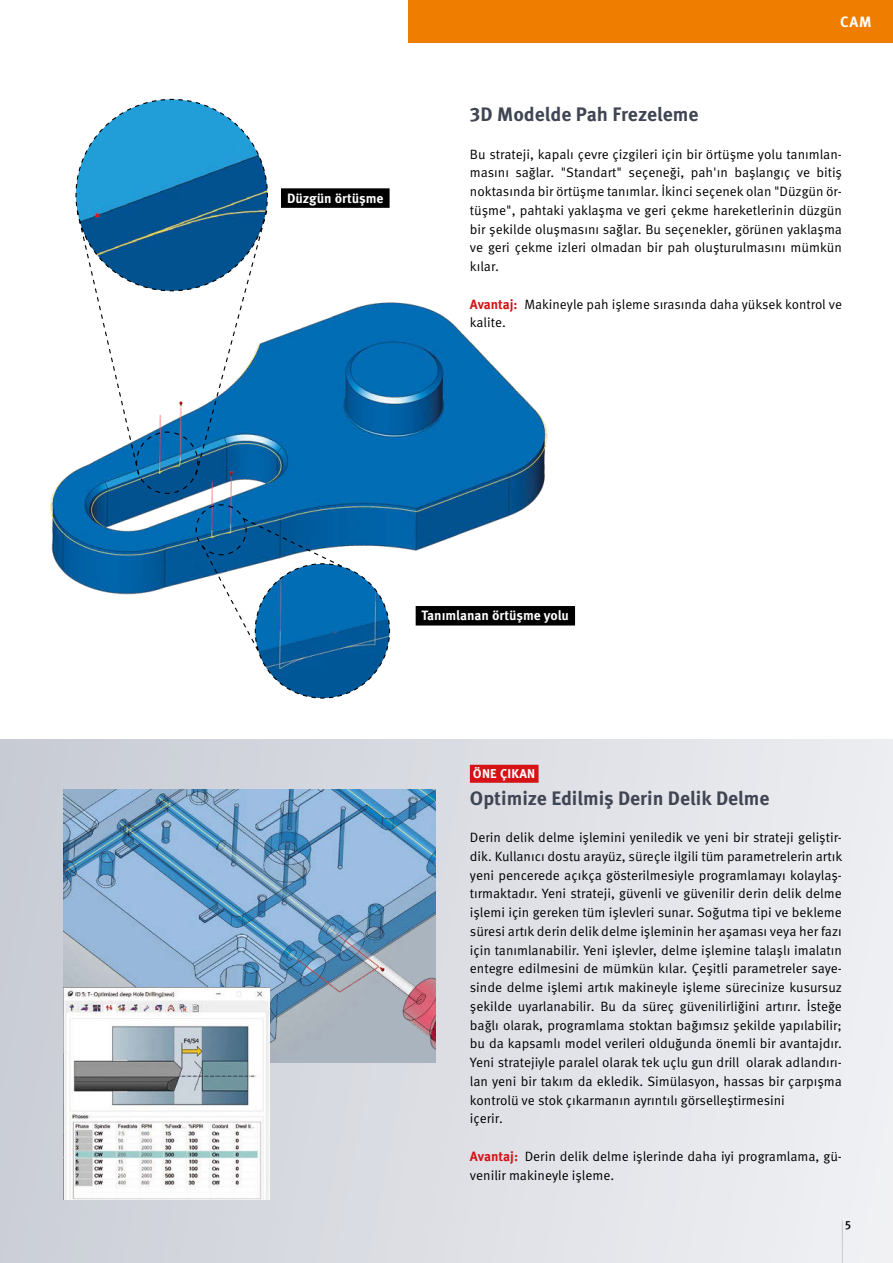
<style>
.page{position:relative;width:893px;height:1263px;background:#fff}
.page>*{position:absolute;margin:0;border:0;box-sizing:border-box;transform-origin:0 0}
.t1{font:700 19.5px "Meta Pro";color:#404553}
.t2{font:700 15px "Meta Pro";color:#fff}
.t3{font:13.5px/18.8px "Meta Pro";color:#000}
.t4{font:700 13.5px "Meta Pro";color:#fff}
.t5{font:700 12.75px "Meta Pro";letter-spacing:.02em;color:#fff}
.t6{font:500 12px "Meta Pro";color:#000}
.s1{font-weight:700;color:#d51317}
</style>
<div class="page">
<div style="left:0;top:740px;width:893px;height:523px;background:linear-gradient(to right,#c9cdd5,#efeff3)"></div>
<div style="left:408px;top:0;width:485px;height:43px;background:#ef7d00"></div>
<div style="left:470px;top:765px;width:69px;height:18px;background:#d51317"></div>
<img style="left:64px;top:790px;width:372px;height:272px">
<img style="left:50px;top:302px;width:498px;height:305px">
<svg style="left:75px;top:98px;width:193px;height:396px"></svg>
<svg style="left:195px;top:504px;width:196px;height:195px"></svg>
<div style="left:281px;top:188px;width:109px;height:20px;background:#000"></div>
<div style="left:416px;top:606px;width:159px;height:19px;background:#000"></div>
<img style="left:64px;top:987px;width:206px;height:212px">
<hr style="left:842px;top:1220px;width:1px;height:43px;background:#c5c9d2">
<p class="t4" style="left:287px;top:189px;width:98px">Düzgün örtüşme</p>
<p class="t2" style="left:840px;top:12px;width:33px">CAM</p>
<h1 class="t1" style="left:470px;top:102px;width:230px">3D Modelde Pah Frezeleme</h1>
<p class="t3" style="left:470px;top:145px;width:374px;text-align:justify">Bu strateji, kapalı çevre çizgileri için bir örtüşme yolu tanımlan&shy;masını sağlar. "Standart" seçeneği, pah'ın başlangıç ve bitiş noktasında bir örtüşme tanımlar. İkinci seçenek olan "Düzgün ör&shy;tüşme", pahtaki yaklaşma ve geri çekme hareketlerinin düzgün bir şekilde oluşmasını sağlar. Bu seçenekler, görünen yaklaşma ve geri çekme izleri olmadan bir pah oluşturulmasını mümkün kılar.</p>
<p class="t3" style="left:470px;top:295px;width:374px"><span class="s1">Avantaj:</span> Makineyle pah işleme sırasında daha yüksek kontrol ve kalite.</p>
<p class="t4" style="left:421px;top:607px;width:149px">Tanımlanan örtüşme yolu</p>
<p class="t5" style="left:473px;top:766px;width:64px">ÖNE ÇIKAN</p>
<h1 class="t1" style="left:470px;top:785px;width:301px">Optimize Edilmiş Derin Delik Delme</h1>
<p class="t3" style="left:470px;top:828px;width:374px">Derin delik delme işlemini yeniledik ve yeni bir strateji geliştir&shy;dik. Kullanıcı dostu arayüz, süreçle ilgili tüm parametrelerin artık yeni pencerede açıkça gösterilmesiyle programlamayı kolaylaş&shy;tırmaktadır. Yeni strateji, güvenli ve güvenilir derin delik delme işlemi için gereken tüm işlevleri sunar. Soğutma tipi ve bekleme süresi artık derin delik delme işleminin her aşaması veya her fazı için tanımlanabilir. Yeni işlevler, delme işlemine talaşlı imalatın entegre edilmesini de mümkün kılar. Çeşitli parametreler saye&shy;sinde delme işlemi artık makineyle işleme sürecinize kusursuz şekilde uyarlanabilir. Bu da süreç güvenilirliğini artırır. İsteğe bağlı olarak, programlama stoktan bağımsız şekilde yapılabilir; bu da kapsamlı model verileri olduğunda önemli bir avantajdır.<br>Yeni stratejiyle paralel olarak tek uçlu gun drill olarak adlandırı&shy;lan yeni bir takım da ekledik. Simülasyon, hassas bir çarpışma kontrolü ve stok çıkarmanın ayrıntılı görselleştirmesini<br>içerir.</p>
<p class="t3" style="left:470px;top:1147px;width:374px"><span class="s1">Avantaj:</span> Derin delik delme işlerinde daha iyi programlama, gü&shy;venilir makineyle işleme.</p>
<p class="t6" style="left:845px;top:1217px;width:8px">5</p>
</div>
